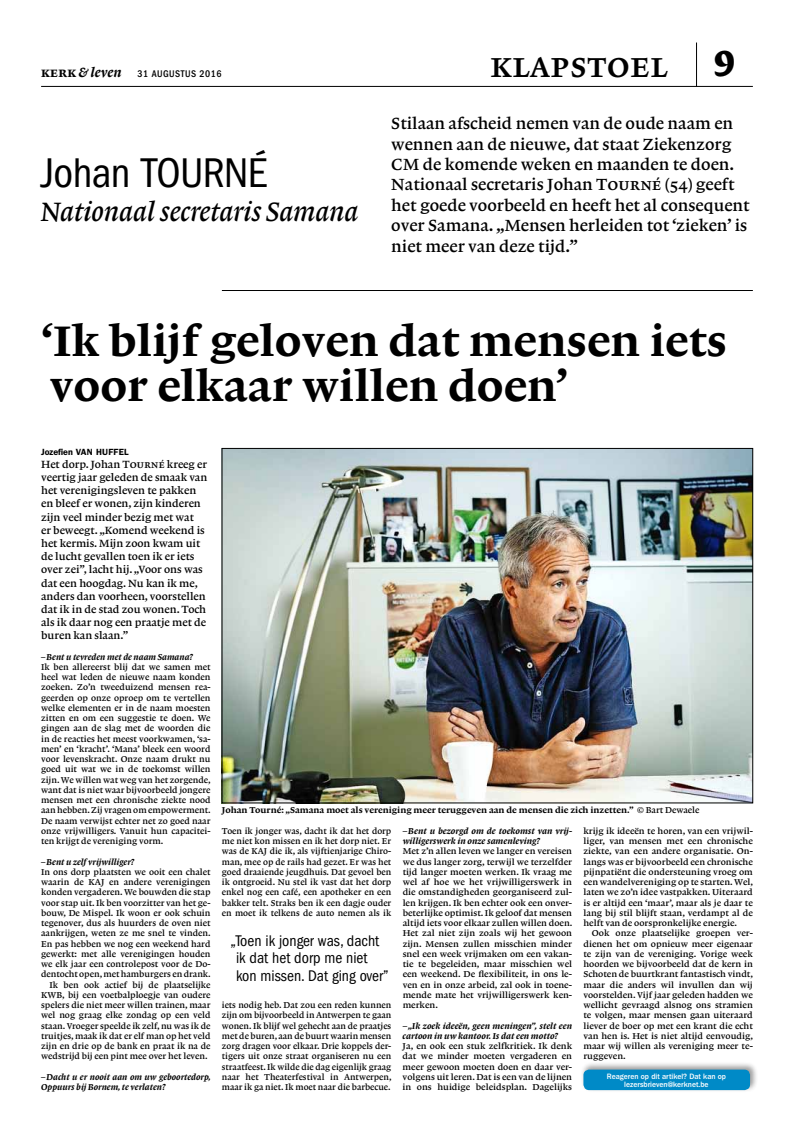
<style>
.page{position:relative;width:794px;height:1134px;background:#fff}
.page>*{position:absolute;margin:0;border:0;box-sizing:border-box;transform-origin:0 0}
.t1{font:45px/45px "Lexicon No 1 D Roman Txt";color:#000}
.t2{font:condensed 43px "Franklin Gothic LT";letter-spacing:-.015em;color:#000}
.t3{font:36px "Lexicon No 1 B Roman SC";letter-spacing:.015em;color:#000}
.t4{font:28px "Lexicon No 1 B Italic Txt";letter-spacing:-.005em;color:#000}
.t5{font:17px/20.4px "Lexicon No 1 B Roman Txt";color:#000}
.t6{font:condensed 16px/17.6px "Franklin Gothic LT";color:#000}
.t7{font:11px/13.2px "Lexicon No 1 B Roman Txt";color:#000}
.t8{font:500 condensed 10px "Franklin Gothic LT";letter-spacing:.05em;color:#000}
.t9{font:9px/10.3px "Lexicon No 1 B Roman Txt";color:#000;text-align:justify}
.t10{font:9px/10.3px "Lexicon No 1 D Italic Txt";color:#000}
.t11{font:9px "Lexicon No 1 D Roman Txt";color:#000}
.t12{font:600 9px "Franklin Gothic LT";letter-spacing:.03em;color:#000}
.t13{font:500 8px/8px "Franklin Gothic LT";color:#fff;text-align:center;scale:.96 1}
.s1{font-family:"Lexicon No 1 D Roman SC";font-weight:400;font-stretch:normal;font-size:14px}
.s2{font-family:"Lexicon No 1 D Italic Txt";font-weight:400;font-stretch:normal;font-size:14px}
.s3{font-family:"Lexicon No 1 F Roman Tab";font-size:38px}
.s4{font-family:"Lexicon No 1 B Roman SC"}
.s5{font-family:"Lexicon No 1 B Roman Txt"}
</style>
<div class="page">
<hr style="left:41px;top:86px;width:712px;height:1px;background:#000">
<hr style="left:696px;top:43px;width:1px;height:44px;background:#000">
<img style="left:224px;top:450px;width:527px;height:351px">
<hr style="left:222px;top:290px;width:531px;height:1px;background:#000">
<div style="left:581px;top:1061px;width:177px;height:31px;background:#000;opacity:.4"></div>
<div style="left:583px;top:1069px;width:167px;height:21px;background:#008ac7;border-radius:6px"></div>
<p class="t8" style="left:41px;top:68px;width:182px"><span class="s1">kerk</span> <span class="s2">&amp; leven</span> 31 AUGUSTUS 2016</p>
<h2 class="t2" style="left:41px;top:149px;width:228px">Johan Tourné</h2>
<h3 class="t4" style="left:41px;top:196px;width:319px">Nationaal secretaris Samana</h3>
<h3 class="t3" style="left:490px;top:45px;width:246px">klapstoel <span class="s3">9</span></h3>
<p class="t5" style="left:391px;top:113px;width:360px">Stilaan afscheid nemen van de oude naam en wennen aan de nieuwe, dat staat Ziekenzorg CM de komende weken en maanden te doen.<br>Nationaal secretaris Johan <span class="s4">Tourné</span> (54) geeft het goede voorbeeld en heeft het al consequent over Samana. „Mensen herleiden tot ‘zieken’ is niet meer van deze tijd.”</p>
<h1 class="t1" style="left:41px;top:318px;width:687px">‘Ik blijf geloven dat mensen iets voor elkaar willen doen’</h1>
<p class="t12" style="left:41px;top:446px;width:89px">Jozefien Van Huffel</p>
<p class="t7" style="left:41px;top:457px;width:168px">Het dorp. Johan <span class="s4">Tourné</span> kreeg er veertig jaar geleden de smaak van het verenigingsleven te pakken en bleef er wonen, zijn kinderen zijn veel minder bezig met wat<br>er beweegt. „Komend weekend is het kermis. Mijn zoon kwam uit de lucht gevallen toen ik er iets over zei”, lacht hij. „Voor ons was dat een hoogdag. Nu kan ik me, anders dan voorheen, voorstellen dat ik in de stad zou wonen. Toch als ik daar nog een praatje met de buren kan slaan.”</p>
<p class="t10" style="left:41px;top:651px;width:153px">– Bent u tevreden met de naam Samana?</p>
<p class="t9" style="left:41px;top:662px;width:171px">Ik ben allereerst blij dat we samen met heel wat leden de nieuwe naam konden zoeken. Zo’n tweeduizend mensen rea&shy;geerden op onze oproep om te vertellen welke elementen er in de naam moesten zitten en om een suggestie te doen. We gingen aan de slag met de woorden die in de reacties het meest voorkwamen, ‘sa&shy;men’ en ‘kracht’. ‘Mana’ bleek een woord voor levenskracht. Onze naam drukt nu goed uit wat we in de toekomst willen zijn. We willen wat weg van het zorgende, want dat is niet waar bijvoorbeeld jongere mensen met een chronische ziekte nood aan hebben. Zij vragen om empowerment.<br>De naam verwijst echter net zo goed naar onze vrijwilligers. Vanuit hun capacitei&shy;ten krijgt de vereniging vorm.</p>
<p class="t10" style="left:41px;top:856px;width:95px">– Bent u zelf vrijwilliger?</p>
<p class="t9" style="left:41px;top:867px;width:171px">In ons dorp plaatsten we ooit een chalet</p>
<p class="t9" style="left:41px;top:877px;width:171px">waarin de KAJ en andere verenigingen</p>
<p class="t9" style="left:41px;top:887px;width:171px">konden vergaderen. We bouwden die stap</p>
<p class="t9" style="left:41px;top:897px;width:171px">voor stap uit. Ik ben voorzitter van het ge-</p>
<p class="t9" style="left:41px;top:908px;width:171px">bouw, De Mispel. Ik woon er ook schuin</p>
<p class="t9" style="left:41px;top:918px;width:171px">tegenover, dus als huurders de oven niet</p>
<p class="t9" style="left:41px;top:928px;width:171px">aankrijgen, weten ze me snel te vinden.</p>
<p class="t9" style="left:41px;top:938px;width:171px">En pas hebben we nog een weekend hard</p>
<p class="t9" style="left:41px;top:949px;width:171px">gewerkt: met alle verenigingen houden</p>
<p class="t9" style="left:41px;top:959px;width:171px">we elk jaar een controlepost voor de Do-</p>
<p class="t9" style="left:41px;top:969px;width:171px">dentocht open, met hamburgers en drank.</p>
<p class="t9" style="left:50px;top:979px;width:162px">Ik ben ook actief bij de plaatselijke</p>
<p class="t9" style="left:41px;top:990px;width:171px">KWB, bij een voetbalploegje van oudere</p>
<p class="t9" style="left:41px;top:1000px;width:171px">spelers die niet meer willen trainen, maar</p>
<p class="t9" style="left:41px;top:1010px;width:171px">wel nog graag elke zondag op een veld</p>
<p class="t9" style="left:41px;top:1020px;width:171px">staan. Vroeger speelde ik zelf, nu was ik de</p>
<p class="t9" style="left:41px;top:1031px;width:171px">truitjes, maak ik dat er elf man op het veld</p>
<p class="t9" style="left:41px;top:1041px;width:171px">zijn en drie op de bank en praat ik na de</p>
<p class="t9" style="left:41px;top:1051px;width:168px">wedstrijd bij een pint mee over het leven.</p>
<p class="t10" style="left:41px;top:1072px;width:171px">– Dacht u er nooit aan om uw geboortedorp,<br>Oppuurs bij Bornem, te verlaten?</p>
<p class="t11" style="left:222px;top:805px;width:479px">Johan Tourné: „Samana moet als vereniging meer teruggeven aan de mensen die zich inzetten.” <span class="s5">© Bart Dewaele</span></p>
<p class="t9" style="left:222px;top:826px;width:171px">Toen ik jonger was, dacht ik dat het dorp me niet kon missen en ik het dorp niet. Er was de KAJ die ik, als vijftienjarige Chiro&shy;man, mee op de rails had gezet. Er was het goed draaiende jeugdhuis. Dat gevoel ben ik ontgroeid. Nu stel ik vast dat het dorp enkel nog een café, een apotheker en een bakker telt. Straks ben ik een dagje ouder en moet ik telkens de auto nemen als ik</p>
<h3 class="t6" style="left:236px;top:932px;width:154px;text-indent:-6px">„Toen ik jonger was, dacht ik dat het dorp me niet kon missen. Dat ging over”</h3>
<p class="t9" style="left:222px;top:1000px;width:171px">iets nodig heb. Dat zou een reden kunnen zijn om bijvoorbeeld in Antwerpen te gaan wonen. Ik blijf wel gehecht aan de praatjes met de buren, aan de buurt waarin mensen zorg dragen voor elkaar. Drie koppels der&shy;tigers uit onze straat organiseren nu een straatfeest. Ik wilde die dag eigenlijk graag naar het Theaterfestival in Antwerpen, maar ik ga niet. Ik moet naar die barbecue.</p>
<p class="t10" style="left:403px;top:826px;width:171px">– Bent u bezorgd om de toekomst van vrij&shy;willigerswerk in onze samenleving?</p>
<p class="t9" style="left:403px;top:846px;width:171px">Met z’n allen leven we langer en vereisen we dus langer zorg, terwijl we terzelfder tijd langer moeten werken. Ik vraag me wel af hoe we het vrijwilligerswerk in die omstandigheden georganiseerd zul&shy;len krijgen. Ik ben echter ook een onver&shy;beterlijke optimist. Ik geloof dat mensen altijd iets voor elkaar zullen willen doen.<br>Het zal niet zijn zoals wij het gewoon zijn. Mensen zullen misschien minder snel een week vrijmaken om een vakan&shy;tie te begeleiden, maar misschien wel een weekend. De flexibiliteit, in ons le&shy;ven en in onze arbeid, zal ook in toene&shy;mende mate het vrijwilligerswerk ken&shy;merken.</p>
<p class="t10" style="left:403px;top:1020px;width:171px">– „Ik zoek ideeën, geen meningen”, stelt een cartoon in uw kantoor. Is dat een motto?</p>
<p class="t9" style="left:403px;top:1041px;width:171px">Ja, en ook een stuk zelfkritiek. Ik denk dat we minder moeten vergaderen en meer gewoon moeten doen en daar ver&shy;volgens uit leren. Dat is een van de lijnen in ons huidige beleidsplan. Dagelijks</p>
<p class="t9" style="left:583px;top:826px;width:171px">krijg ik ideeën te horen, van een vrijwil&shy;liger, van mensen met een chronische ziekte, van een andere organisatie. On&shy;langs was er bijvoorbeeld een chronische pijnpatiënt die ondersteuning vroeg om een wandelvereniging op te starten. Wel, laten we zo’n idee vastpakken. Uiteraard is er altijd een ‘maar’, maar als je daar te lang bij stil blijft staan, verdampt al de helft van de oorspronkelijke energie.</p>
<p class="t9" style="left:583px;top:928px;width:171px;text-indent:9px">Ook onze plaatselijke groepen ver&shy;dienen het om opnieuw meer eigenaar te zijn van de vereniging. Vorige week hoorden we bijvoorbeeld dat de kern in Schoten de buurtkrant fantastisch vindt, maar die anders wil invullen dan wij voorstelden. Vijf jaar geleden hadden we wellicht gevraagd alsnog ons stramien te volgen, maar mensen gaan uiteraard liever de boer op met een krant die echt van hen is. Het is niet altijd eenvoudig, maar wij willen als vereniging meer te&shy;ruggeven.</p>
<p class="t13" style="left:607px;top:1072px;width:126px">Reageren op dit artikel? Dat kan op lezersbrieven@kerknet.be</p>
</div>
